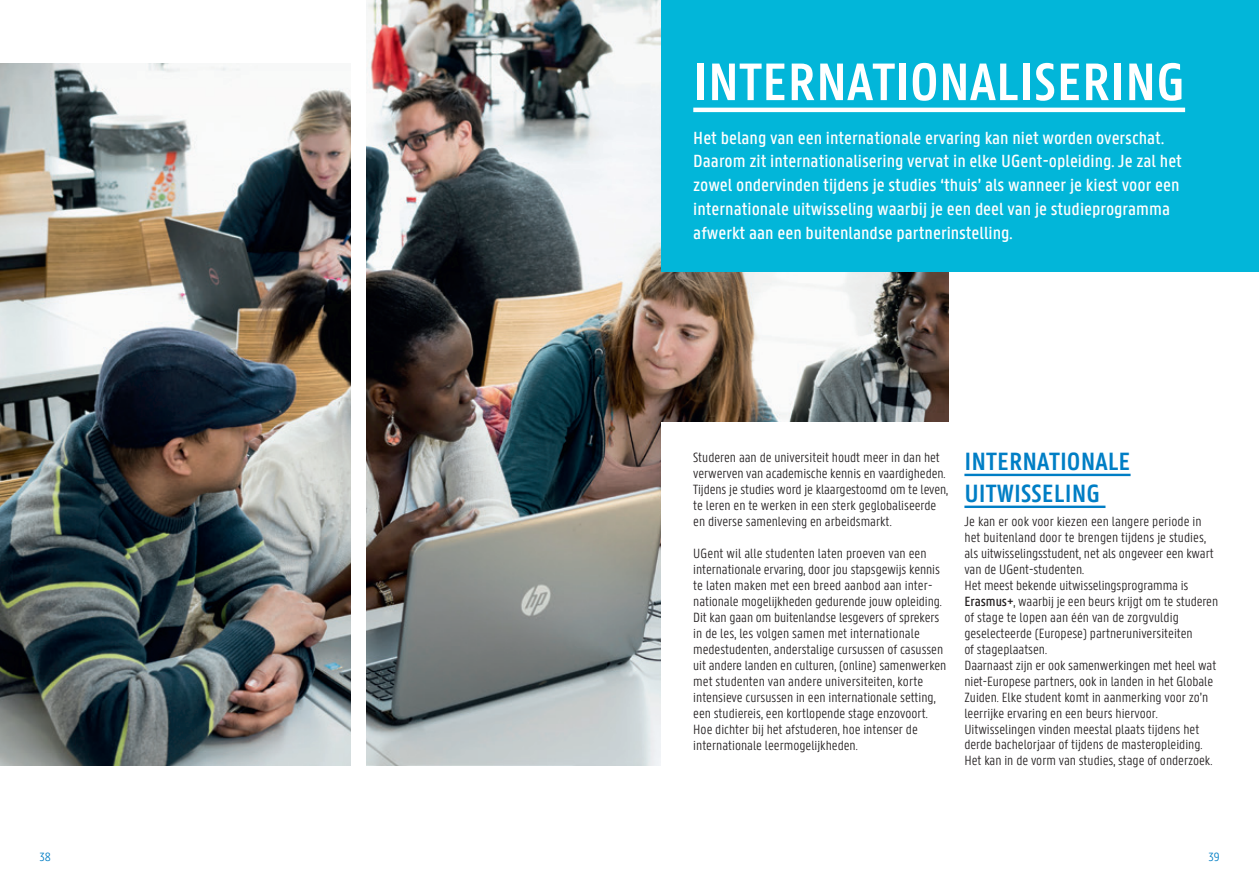
<style>
.page{position:relative;width:1259px;height:893px;background:#fff}
.page>*{position:absolute;margin:0;border:0;box-sizing:border-box;transform-origin:0 0}
.t1{font:600 56.25px "U Gent Panno Text";color:#fff}
.t2{font:600 26.7px/32px "U Gent Panno Text";color:#007ec5}
.t3{font:500 18.75px/23.9px "U Gent Panno Text";color:#fff}
.t4{font:300 14.25px/15.9px "U Gent Panno Text";color:#231f20}
.t5{font:300 12.75px "U Gent Panno Text";color:#007ec5}
.s1{font-weight:500}
</style>
<div class="page">
<img style="left:367px;top:0;width:581px;height:765px">
<img style="left:0;top:64px;width:351px;height:701px">
<div style="left:661px;top:423px;width:558px;height:406px;background:#fff"></div>
<hr style="left:964px;top:474px;width:166px;height:2px;background:#007ec5">
<hr style="left:964px;top:506px;width:141px;height:2px;background:#007ec5">
<div style="left:661px;top:0;width:598px;height:271px;background:#02b6d9"></div>
<hr style="left:693px;top:108px;width:492px;height:4px;background:#fff">
<h1 class="t1" style="left:693px;top:48px;width:493px">INTERNATIONALISERING</h1>
<p class="t3" style="left:693px;top:125px;width:490px">Het belang van een internationale ervaring kan niet worden overschat.<br>Daarom zit internationalisering vervat in elke UGent-opleiding. Je zal het zowel ondervinden tijdens je studies ‘thuis’ als wanneer je kiest voor een internationale uitwisseling waarbij je een deel van je studieprogramma afwerkt aan een buitenlandse partnerinstelling.</p>
<p class="t4" style="left:693px;top:450px;width:256px">Studeren aan de universiteit houdt meer in dan het verwerven van academische kennis en vaardigheden.<br>Tijdens je studies word je klaargestoomd om te leven, te leren en te werken in een sterk geglobaliseerde en diverse samenleving en arbeidsmarkt.</p>
<p class="t4" style="left:693px;top:545px;width:255px">UGent wil alle studenten laten proeven van een internationale ervaring, door jou stapsgewijs kennis te laten maken met een breed aanbod aan inter&shy;nationale mogelijkheden gedurende jouw opleiding.<br>Dit kan gaan om buitenlandse lesgevers of sprekers in de les, les volgen samen met internationale medestudenten, anderstalige cursussen of casussen uit andere landen en culturen, (online) samenwerken met studenten van andere universiteiten, korte intensieve cursussen in een internationale setting, een studiereis, een kortlopende stage enzovoort.<br>Hoe dichter bij het afstuderen, hoe intenser de internationale leermogelijkheden.</p>
<h2 class="t2" style="left:964px;top:445px;width:168px">INTERNATIONALE<br>UITWISSELING</h2>
<p class="t4" style="left:964px;top:514px;width:255px">Je kan er ook voor kiezen een langere periode in het buitenland door te brengen tijdens je studies, als uitwisselingsstudent, net als ongeveer een kwart van de UGent-studenten.<br>Het meest bekende uitwisselingsprogramma is <span class="s1">Erasmus+</span>, waarbij je een beurs krijgt om te studeren of stage te lopen aan één van de zorgvuldig geselecteerde (Europese) partneruniversiteiten<br>of stageplaatsen.<br>Daarnaast zijn er ook samenwerkingen met heel wat niet-Europese partners, ook in landen in het Globale Zuiden. Elke student komt in aanmerking voor zo’n leerrijke ervaring en een beurs hiervoor.<br>Uitwisselingen vinden meestal plaats tijdens het derde bachelorjaar of tijdens de masteropleiding.<br>Het kan in de vorm van studies, stage of onderzoek.</p>
<p class="t5" style="left:39px;top:849px;width:13px">38</p>
<p class="t5" style="left:1208px;top:849px;width:13px">39</p>
</div>
